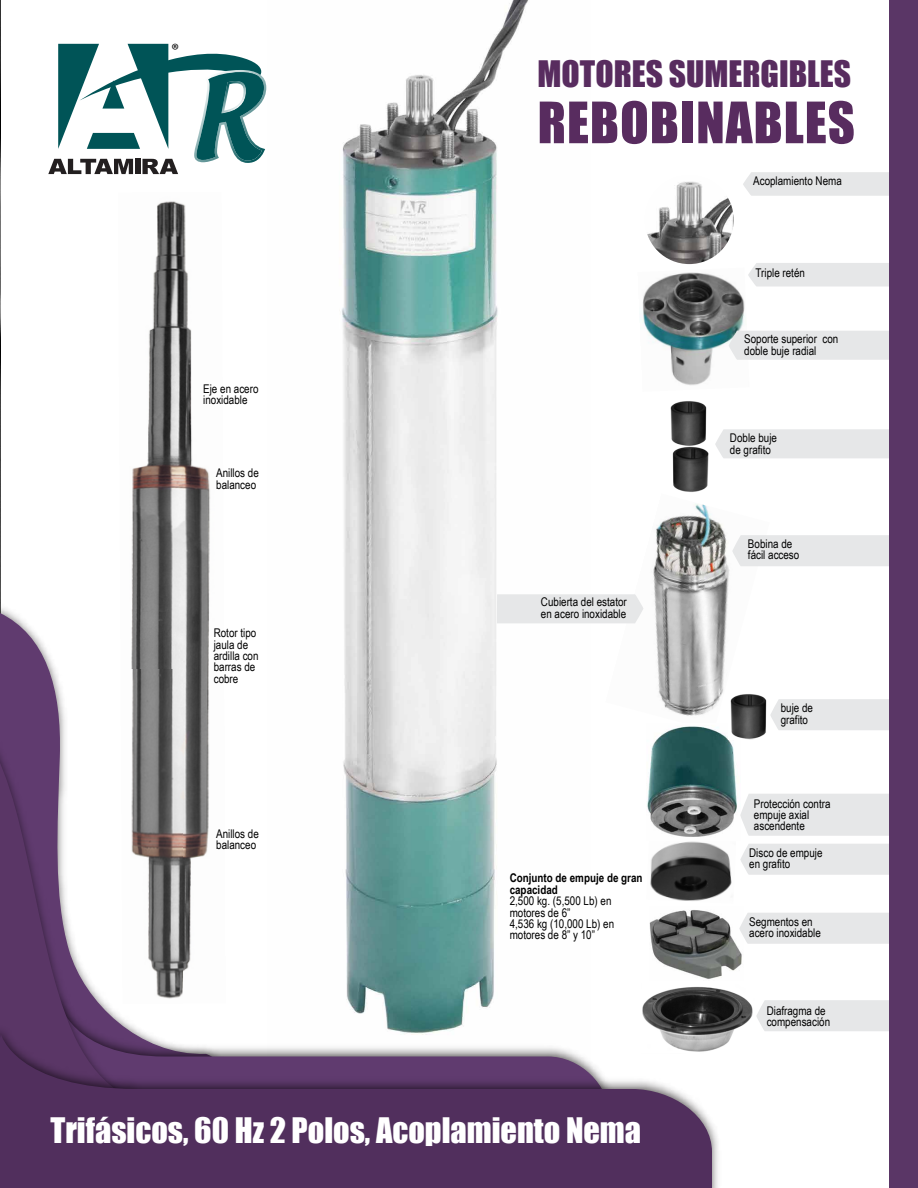
<style>
.page{position:relative;width:918px;height:1188px;background:#fff}
.page>*{position:absolute;margin:0;border:0;box-sizing:border-box;transform-origin:0 0}
.t1{font:52.65px "Impact";letter-spacing:.02em;color:#582c5f}
.t2{font:33.45px "Impact";color:#582c5f}
.t3{font:32.25px "Impact";color:#fff}
.t4{font:18px "Myriad Pro";color:#000}
.t5{font:12px/11.4px "Arial Narrow";color:#000}
.t6{font:700 12px/11.4px "Arial Narrow";color:#000}
</style>
<div class="page">
<img style="left:0;top:0;width:1px;height:600px">
<img style="left:642px;top:986px;width:111px;height:59px">
<img style="left:342px;top:0;width:249px;height:986px">
<svg style="left:0;top:613px;width:55px;height:56px;fill:#603b6f"></svg>
<img style="left:346px;top:986px;width:148px;height:16px">
<svg style="left:349px;top:1002px;width:142px;height:16px"></svg>
<img style="left:131px;top:201px;width:79px;height:771px">
<img style="left:0;top:669px;width:183px;height:330px">
<svg style="left:0;top:682px;width:171px;height:336px"></svg>
<img style="left:0;top:1018px;width:724px;height:170px">
<svg style="left:0;top:1034px;width:712px;height:154px;background:#6b4e75"></svg>
<svg style="left:48px;top:44px;width:219px;height:130px"></svg>
<img style="left:626px;top:503px;width:104px;height:213px">
<img style="left:650px;top:910px;width:92px;height:69px">
<img style="left:640px;top:272px;width:105px;height:114px">
<img style="left:650px;top:841px;width:82px;height:60px">
<img style="left:670px;top:401px;width:39px;height:91px">
<img style="left:647px;top:726px;width:90px;height:111px">
<img style="left:645px;top:175px;width:89px;height:89px;border-radius:44px">
<img style="left:728px;top:692px;width:39px;height:47px">
<div style="left:740px;top:794px;width:150px;height:42px;background:#e6e7e8"></div>
<div style="left:732px;top:535px;width:158px;height:32px;background:#e6e7e8"></div>
<svg style="left:770px;top:699px;width:120px;height:32px;background:#e6e7e8"></svg>
<svg style="left:748px;top:263px;width:142px;height:24px;background:#e6e6e8"></svg>
<div style="left:743px;top:172px;width:147px;height:24px;background:#e6e7e8"></div>
<div style="left:740px;top:844px;width:150px;height:31px;background:#e6e7e8"></div>
<div style="left:739px;top:913px;width:151px;height:31px;background:#e6e7e8"></div>
<svg style="left:756px;top:1000px;width:134px;height:32px;background:#e6e7e8"></svg>
<div style="left:497px;top:594px;width:146px;height:29px;background:#e6e7e8"></div>
<div style="left:715px;top:429px;width:175px;height:30px;background:#e6e7e8"></div>
<div style="left:729px;top:331px;width:161px;height:29px;background:#e6e7e8"></div>
<div style="left:890px;top:0;width:28px;height:1188px;background:#5a3666"></div>
<h3 class="t4" style="left:172px;top:39px;width:9px">®</h3>
<p class="t5" style="left:203px;top:382px;width:57px">Eje en acero inoxidable</p>
<p class="t5" style="left:216px;top:467px;width:44px">Anillos de balanceo</p>
<p class="t5" style="left:214px;top:627px;width:46px">Rotor tipo jaula de ardilla con barras de cobre</p>
<p class="t5" style="left:216px;top:828px;width:44px">Anillos de balanceo</p>
<h2 class="t2" style="left:538px;top:48px;width:315px">MOTORES SUMERGIBLES</h2>
<h1 class="t1" style="left:538px;top:82px;width:319px">REBOBINABLES</h1>
<p class="t5" style="left:753px;top:174px;width:90px">Acoplamiento Nema</p>
<p class="t5" style="left:756px;top:266px;width:51px">Triple retén</p>
<p class="t5" style="left:744px;top:333px;width:96px">Soporte superior con doble buje radial</p>
<p class="t5" style="left:730px;top:432px;width:49px">Doble buje de grafito</p>
<p class="t5" style="left:541px;top:596px;width:87px">Cubierta del estator en acero inoxidable</p>
<p class="t6" style="left:510px;top:872px;width:134px">Conjunto de empuje de gran capacidad</p>
<p class="t5" style="left:510px;top:895px;width:106px">2,500 kg. (5,500 Lb) en motores de 6”<br>4,536 kg (10,000 Lb) en motores de 8” y 10”</p>
<p class="t5" style="left:748px;top:538px;width:53px">Bobina de fácil acceso</p>
<p class="t5" style="left:781px;top:702px;width:34px">buje de grafito</p>
<p class="t5" style="left:754px;top:797px;width:78px">Protección contra empuje axial ascendente</p>
<p class="t5" style="left:749px;top:847px;width:75px">Disco de empuje en grafito</p>
<p class="t5" style="left:749px;top:916px;width:73px">Segmentos en acero inoxidable</p>
<p class="t5" style="left:767px;top:1004px;width:65px">Diafragma de compensación</p>
<h3 class="t3" style="left:51px;top:1105px;width:592px">Trifásicos, 60 Hz 2 Polos, Acoplamiento Nema</h3>
</div>
